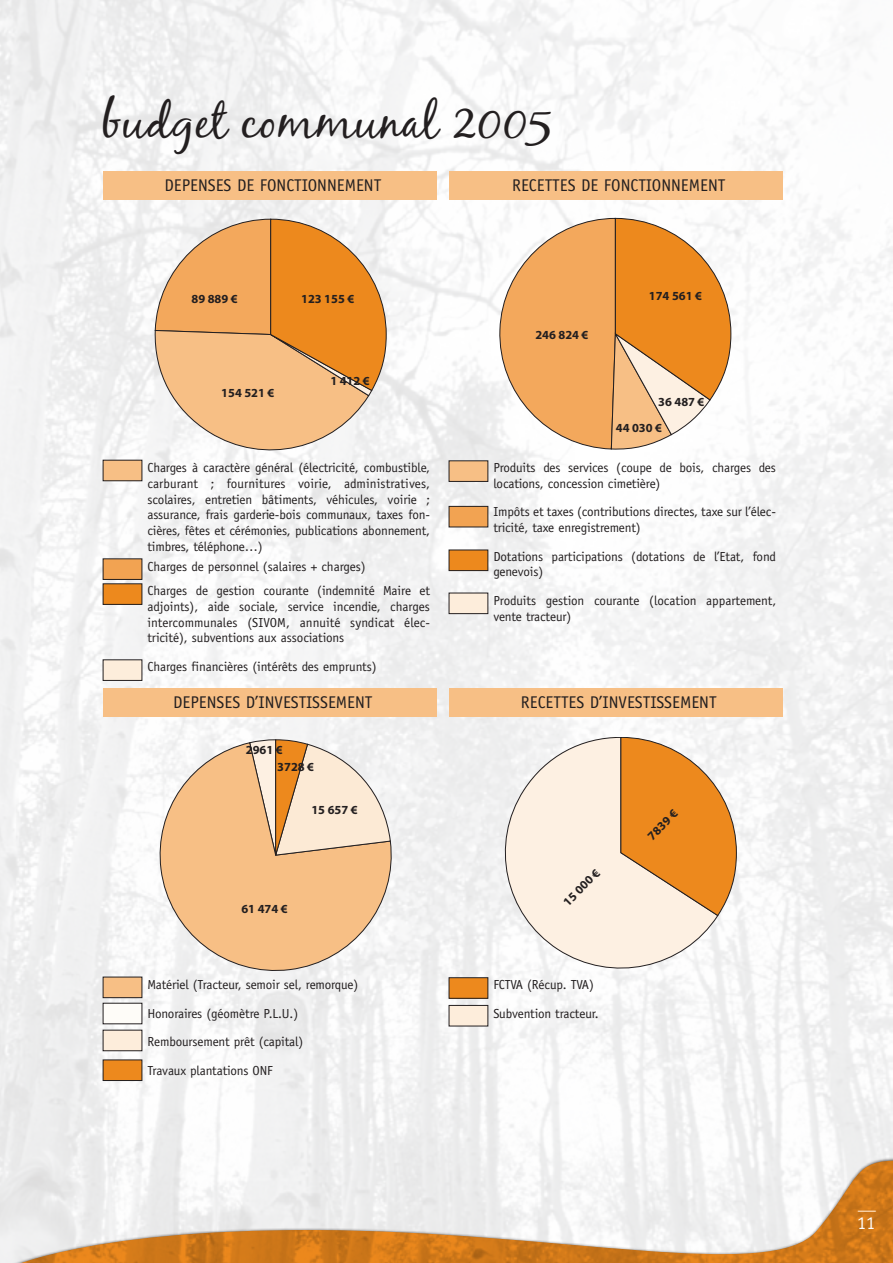
<style>
.page{position:relative;width:893px;height:1263px;background:#fff}
.page>*{position:absolute;margin:0;border:0;box-sizing:border-box;transform-origin:0 0}
.t1{font:48px "Black Jack";letter-spacing:.015em;color:#231f20}
.t2{font:18px "Officina Sans";color:#fff}
.t3{font:18px "Officina Sans";color:#fbd6b0}
.t4{font:16.95px "Officina Sans";color:#231f20}
.t5{font:13.05px/15.8px "Officina Sans";letter-spacing:-.01em;color:#231f20}
.t6{font:700 12.45px "Myriad Pro";color:#231f20}
.t7{font:700 12.3px/26.4px "Myriad Pro";color:#231f20}
</style>
<div class="page">
<img style="left:0;top:0;width:893px;height:1156px">
<div style="left:103px;top:688px;width:333px;height:28px;background:#f7bf85"></div>
<svg style="left:153px;top:742px;width:238px;height:234px"></svg>
<svg style="left:249px;top:739px;width:142px;height:117px;background:#edd1b3"></svg>
<div style="left:103px;top:977px;width:39px;height:21px;background:#f7bf85"></div>
<div style="left:103px;top:977px;width:39px;height:21px;border:1px solid #231f20"></div>
<div style="left:103px;top:1030px;width:39px;height:21px;background:#fdeddb"></div>
<div style="left:103px;top:1030px;width:39px;height:21px;border:1px solid #231f20"></div>
<div style="left:103px;top:1003px;width:39px;height:21px;background:#fefcf8"></div>
<div style="left:103px;top:1060px;width:39px;height:20px;background:#ed891d"></div>
<div style="left:103px;top:1059px;width:39px;height:22px;border:1px solid #231f20"></div>
<div style="left:449px;top:688px;width:333px;height:28px;background:#f7bf85"></div>
<svg style="left:489px;top:737px;width:229px;height:239px"></svg>
<svg style="left:620px;top:737px;width:117px;height:179px;background:#eba65b"></svg>
<div style="left:449px;top:978px;width:39px;height:20px;background:#ed891d"></div>
<div style="left:449px;top:977px;width:39px;height:22px;border:1px solid #231f20"></div>
<div style="left:449px;top:1005px;width:39px;height:21px;background:#fdeddb"></div>
<div style="left:449px;top:1005px;width:39px;height:21px;border:1px solid #231f20"></div>
<div style="left:103px;top:171px;width:333px;height:29px;background:#f7bf85"></div>
<svg style="left:154px;top:219px;width:233px;height:240px"></svg>
<div style="left:103px;top:460px;width:39px;height:21px;background:#f7bf85"></div>
<div style="left:103px;top:460px;width:39px;height:21px;border:1px solid #231f20"></div>
<div style="left:103px;top:559px;width:39px;height:20px;background:#f2a352"></div>
<div style="left:103px;top:558px;width:39px;height:22px;border:1px solid #231f20"></div>
<div style="left:103px;top:584px;width:39px;height:20px;background:#ed891d"></div>
<div style="left:103px;top:583px;width:39px;height:22px;border:1px solid #231f20"></div>
<div style="left:103px;top:660px;width:39px;height:20px;background:#fdeddb"></div>
<div style="left:103px;top:659px;width:39px;height:22px;border:1px solid #231f20"></div>
<div style="left:449px;top:171px;width:333px;height:29px;background:#f7bf85"></div>
<svg style="left:500px;top:218px;width:231px;height:231px"></svg>
<div style="left:449px;top:461px;width:39px;height:20px;background:#f7bf85"></div>
<div style="left:449px;top:460px;width:39px;height:22px;border:1px solid #231f20"></div>
<div style="left:449px;top:506px;width:39px;height:21px;background:#f2a352"></div>
<div style="left:449px;top:506px;width:39px;height:21px;border:1px solid #231f20"></div>
<div style="left:449px;top:550px;width:39px;height:21px;background:#ed891d"></div>
<div style="left:449px;top:550px;width:39px;height:21px;border:1px solid #231f20"></div>
<div style="left:449px;top:593px;width:39px;height:21px;background:#fdeddb"></div>
<div style="left:449px;top:593px;width:39px;height:21px;border:1px solid #231f20"></div>
<div style="left:0;top:1156px;width:893px;height:107px;background:#231f20;opacity:.75"></div>
<svg style="left:0;top:1159px;width:893px;height:104px;fill:#ebecec"></svg>
<h1 class="t1" style="left:102px;top:92px;width:451px">budget communal 2005</h1>
<p class="t4" style="left:164px;top:175px;width:218px">DEPENSES DE FONCTIONNEMENT</p>
<p class="t7" style="left:191px;top:286px;width:48px">89 889 €</p>
<p class="t7" style="left:301px;top:286px;width:55px">123 155 €</p>
<p class="t7" style="left:221px;top:379px;width:55px">154 521 €</p>
<p class="t7" style="left:330px;top:367px;width:41px">1 412 €</p>
<p class="t6" style="left:292px;top:473px;width:38px;rotate:-45deg">7839 €</p>
<p class="t5" style="left:147px;top:460px;width:284px;text-align:justify">Charges à caractère général (électricité, combustible, carburant ; fournitures voirie, administratives, scolaires, entretien bâtiments, véhicules, voirie ; assurance, frais garderie‑bois communaux, taxes fon&shy;cières, fêtes et cérémonies, publications abonnement, timbres, téléphone…)</p>
<p class="t5" style="left:147px;top:554px;width:284px;line-height:24.3px">Charges de personnel (salaires + charges)<br>Charges de gestion courante (indemnité Maire et</p>
<p class="t5" style="left:147px;top:599px;width:284px;text-align:justify">adjoints), aide sociale, service incendie, charges intercommunales (SIVOM, annuité syndicat élec&shy;tricité), subventions aux associations</p>
<p class="t5" style="left:147px;top:659px;width:231px">Charges financières (intérêts des emprunts)</p>
<p class="t6" style="left:207px;top:539px;width:48px;rotate:-45deg">15 000 €</p>
<p class="t7" style="left:303px;top:600px;width:55px">174 561 €</p>
<p class="t4" style="left:173px;top:692px;width:201px">DEPENSES D’INVESTISSEMENT</p>
<p class="t7" style="left:246px;top:736px;width:38px">2961 €</p>
<p class="t7" style="left:277px;top:753px;width:38px">3728 €</p>
<p class="t7" style="left:311px;top:796px;width:48px">15 657 €</p>
<p class="t7" style="left:241px;top:895px;width:48px">61 474 €</p>
<p class="t5" style="left:147px;top:970px;width:212px;line-height:28.5px">Matériel (Tracteur, semoir sel, remorque)<br>Honoraires (géomètre P.L.U.)<br>Remboursement prêt (capital)<br>Travaux plantations ONF</p>
<p class="t7" style="left:244px;top:972px;width:48px">89 889 €</p>
<p class="t4" style="left:512px;top:175px;width:215px">RECETTES DE FONCTIONNEMENT</p>
<p class="t7" style="left:535px;top:321px;width:55px">246 824 €</p>
<p class="t7" style="left:649px;top:283px;width:55px">174 561 €</p>
<p class="t7" style="left:616px;top:388px;width:90px;text-indent:42px">36 487 €<br>44 030 €</p>
<p class="t5" style="left:493px;top:460px;width:284px">Produits des services (coupe de bois, charges des locations, concession cimetière)</p>
<p class="t5" style="left:493px;top:504px;width:284px">Impôts et taxes (contributions directes, taxe sur l’élec&shy;tricité, taxe enregistrement)</p>
<p class="t5" style="left:493px;top:548px;width:284px">Dotations participations (dotations de l’Etat, fond genevois)</p>
<p class="t5" style="left:493px;top:593px;width:284px">Produits gestion courante (location appartement, vente tracteur)</p>
<p class="t7" style="left:611px;top:468px;width:48px">15 657 €</p>
<p class="t4" style="left:521px;top:692px;width:197px">RECETTES D’INVESTISSEMENT</p>
<p class="t6" style="left:559px;top:898px;width:48px;rotate:-45deg">15 000 €</p>
<p class="t5" style="left:493px;top:970px;width:107px;line-height:28.5px">FCTVA (Récup. TVA)<br>Subvention tracteur.</p>
<p class="t6" style="left:644px;top:832px;width:38px;rotate:-45deg">7839 €</p>
<h2 class="t3" style="left:855px;top:1213px;width:7px;rotate:-90deg">|</h2>
<h2 class="t2" style="left:857px;top:1212px;width:19px">11</h2>
</div>
